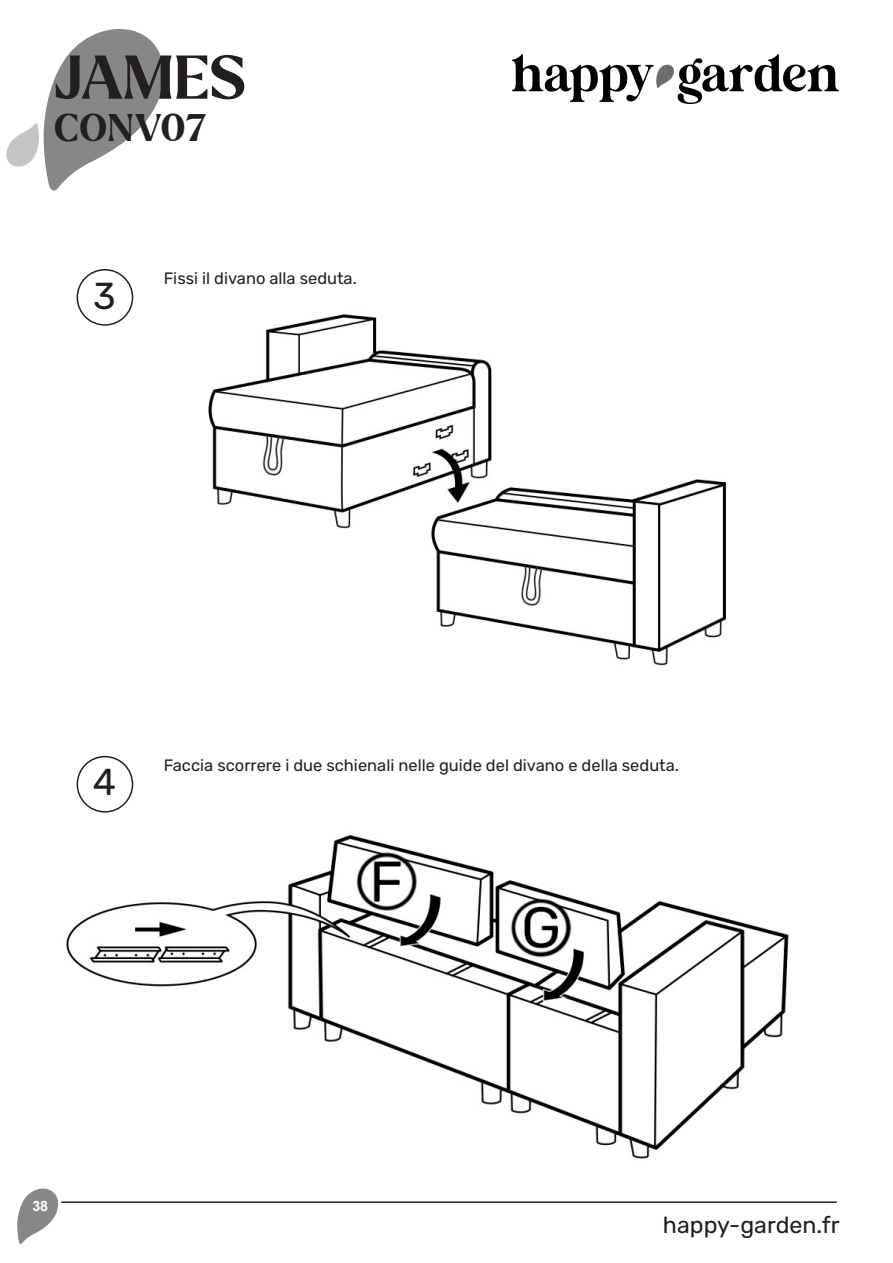
<style>
.page{position:relative;width:893px;height:1263px;background:#fff}
.page>*{position:absolute;margin:0;border:0;box-sizing:border-box;transform-origin:0 0}
.t1{font:700 60px "Larken";color:#231f20}
.t2{font:700 37.5px "Larken";letter-spacing:.005em;color:#231f20}
.P5_Montage_-_Etapes{font:300 37.5px "Rubik";color:#231f20}
.t3{font:300 23.25px "Rubik";color:#231f20}
.table_des_matières{font:300 16.5px "Rubik";color:#231f20}
.t4{font:700 14.25px "Arial";color:#fff}
</style>
<div class="page">
<svg style="left:17px;top:1188px;width:42px;height:56px"></svg>
<svg style="left:6px;top:29px;width:158px;height:162px"></svg>
<img style="left:512px;top:54px;width:327px;height:49px">
<hr style="left:61px;top:1201px;width:776px;height:2px;background:#231f20">
<img style="left:110px;top:299px;width:616px;height:367px">
<img style="left:66px;top:806px;width:723px;height:353px">
<div style="left:77px;top:269px;width:56px;height:57px;border:2px solid #231f20;border-radius:50%"></div>
<div style="left:77px;top:756px;width:56px;height:56px;border:2px solid #231f20;border-radius:50%"></div>
<p class="t1" style="left:54px;top:38px;width:194px">JAMES</p>
<p class="t2" style="left:54px;top:103px;width:154px">CONV07</p>
<p class="P5_Montage_-_Etapes" style="left:93px;top:275px;width:24px">3</p>
<p class="table_des_matières" style="left:164px;top:269px;width:195px">Fissi il divano alla seduta.</p>
<p class="P5_Montage_-_Etapes" style="left:93px;top:761px;width:25px">4</p>
<p class="table_des_matières" style="left:164px;top:756px;width:517px">Faccia scorrere i due schienali nelle guide del divano e della seduta.</p>
<p class="t4" style="left:32px;top:1195px;width:17px">38</p>
<h3 class="t3" style="left:663px;top:1212px;width:178px">happy-garden.fr</h3>
</div>
